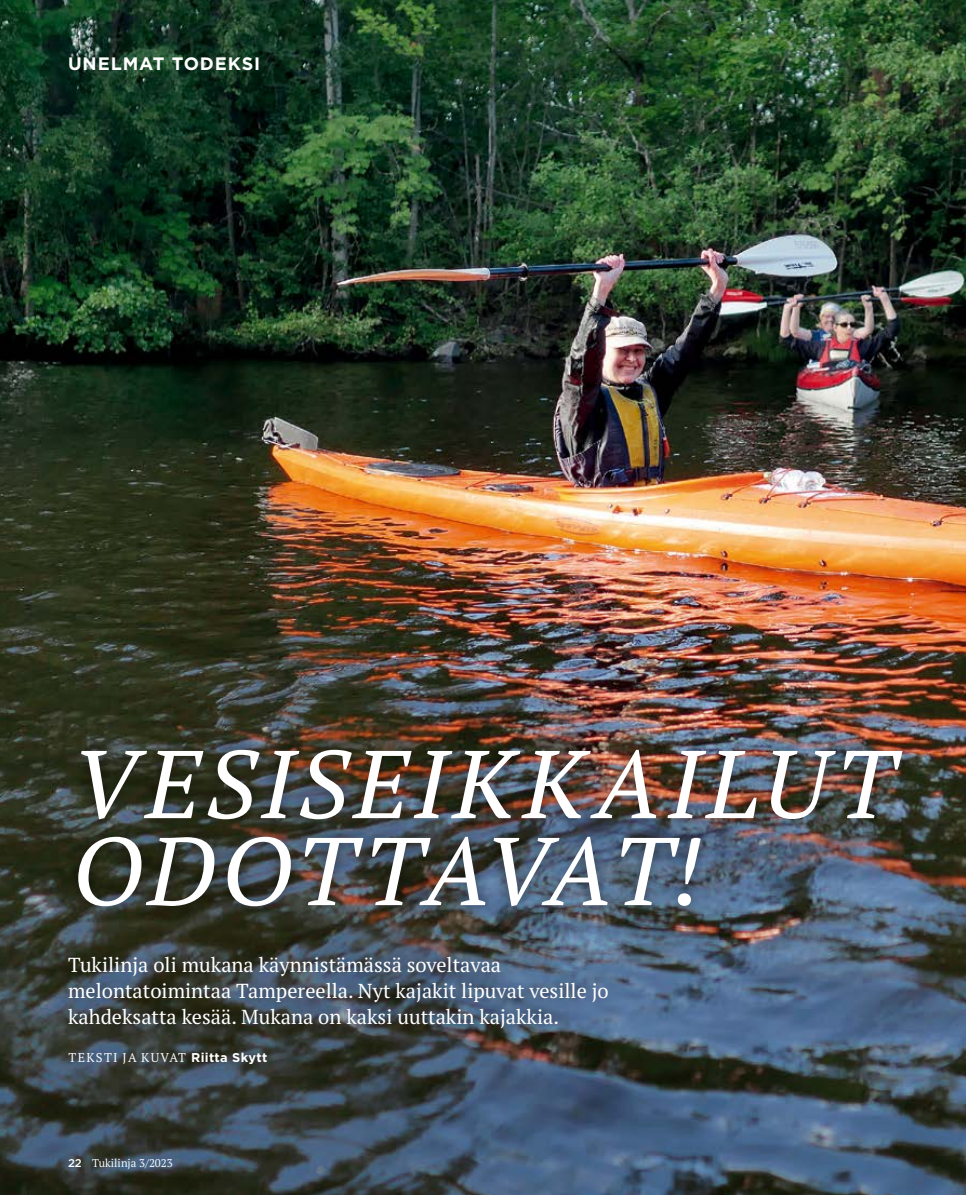
<style>
.page{position:relative;width:966px;height:1195px;background:#fff}
.page>*{position:absolute;margin:0;border:0;box-sizing:border-box;transform-origin:0 0}
.t1{font:italic 96px/87px "PT Serif Pro";letter-spacing:.055em;color:#fff}
.t2{font:20.25px/26px "PT Serif Pro";color:#fff}
.t3{font:700 18px "Gotham";letter-spacing:.05em;color:#fff}
.t4{font:12.75px "PT Serif Pro";letter-spacing:.105em;color:#fff}
.t5{font:11.25px "PT Serif Pro";color:#fff}
.s1{font-family:"Gotham";font-weight:700}
.s2{font-family:"Gotham";font-weight:500}
</style>
<div class="page">
<img style="left:0;top:0;width:965px;height:1195px">
<div style="left:64px;top:736px;width:851px;height:184px;background:#000;opacity:.51"></div>
<div style="left:55px;top:944px;width:566px;height:133px;background:#000;opacity:.51"></div>
<p class="t3" style="left:68px;top:51px;width:194px">UNELMAT TODEKSI</p>
<h1 class="t1" style="left:72px;top:739px;width:823px">VESISEIKKAILUT<br>ODOTTAVAT!</h1>
<p class="t2" style="left:68px;top:952px;width:542px">Tukilinja oli mukana käynnistämässä soveltavaa melontatoimintaa Tampereella. Nyt kajakit lipuvat vesille jo kahdeksatta kesää. Mukana on kaksi uuttakin kajakkia.</p>
<p class="t4" style="left:69px;top:1049px;width:200px">TEKSTI JA KUVAT <span class="s1">Riitta Skytt</span></p>
<p class="t5" style="left:68px;top:1155px;width:106px"><span class="s2">22</span> Tukilinja 3/2023</p>
</div>
